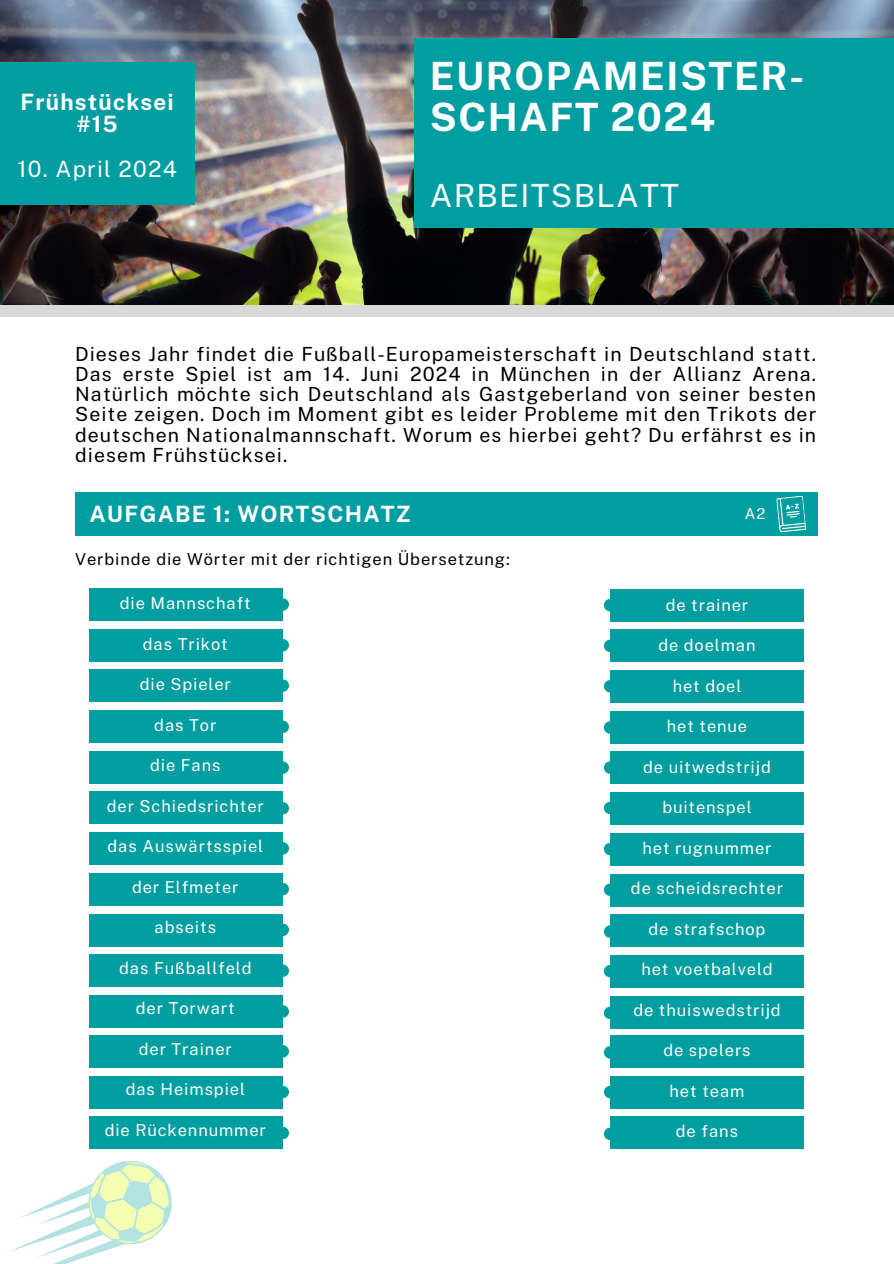
<style>
.page{position:relative;width:894px;height:1264px;background:#fff}
.page>*{position:absolute;margin:0;border:0;box-sizing:border-box;transform-origin:0 0}
.t1{font:700 39px/40.5px "Public Sans";letter-spacing:.04em;color:#fff}
.t2{font:31.95px "Public Sans";letter-spacing:.04em;color:#fff}
.t3{font:700 22.5px/22.5px "Public Sans";letter-spacing:.055em;color:#fff;text-align:center}
.t4{font:22.5px "Public Sans";letter-spacing:.055em;color:#fff}
.t5{font:19.5px/20.2px "Public Sans";letter-spacing:.055em;color:#000;text-align:justify}
.t6{font:16.5px "Public Sans";letter-spacing:.055em;color:#fff}
.t7{font:16.5px "Public Sans";letter-spacing:.055em;color:#000}
.t8{font:15px "Public Sans";color:#fff}
</style>
<div class="page">
<img style="left:0;top:0;width:893px;height:305px">
<div style="left:414px;top:38px;width:479px;height:190px;background:#009ea0"></div>
<div style="left:0;top:305px;width:893px;height:11px;background:#d9d9d9"></div>
<div style="left:0;top:62px;width:194px;height:142px;background:#009ea0"></div>
<div style="left:76px;top:492px;width:741px;height:43px;background:#009ea0"></div>
<svg style="left:776px;top:495px;width:30px;height:37px"></svg>
<div style="left:89px;top:913px;width:193px;height:33px;background:#009ea0"></div>
<div style="left:89px;top:995px;width:193px;height:32px;background:#009ea0"></div>
<div style="left:89px;top:588px;width:193px;height:32px;background:#009ea0"></div>
<div style="left:89px;top:629px;width:193px;height:32px;background:#009ea0"></div>
<div style="left:89px;top:669px;width:193px;height:33px;background:#009ea0"></div>
<div style="left:89px;top:710px;width:193px;height:32px;background:#009ea0"></div>
<div style="left:89px;top:751px;width:193px;height:32px;background:#009ea0"></div>
<div style="left:89px;top:791px;width:193px;height:33px;background:#009ea0"></div>
<div style="left:89px;top:832px;width:193px;height:32px;background:#009ea0"></div>
<div style="left:89px;top:873px;width:193px;height:32px;background:#009ea0"></div>
<div style="left:89px;top:954px;width:193px;height:32px;background:#009ea0"></div>
<div style="left:610px;top:914px;width:193px;height:32px;background:#009ea0"></div>
<div style="left:610px;top:995px;width:193px;height:33px;background:#009ea0"></div>
<div style="left:610px;top:589px;width:193px;height:32px;background:#009ea0"></div>
<div style="left:610px;top:629px;width:193px;height:33px;background:#009ea0"></div>
<div style="left:610px;top:670px;width:193px;height:32px;background:#009ea0"></div>
<div style="left:610px;top:711px;width:193px;height:32px;background:#009ea0"></div>
<div style="left:610px;top:751px;width:193px;height:33px;background:#009ea0"></div>
<div style="left:610px;top:792px;width:193px;height:32px;background:#009ea0"></div>
<div style="left:610px;top:833px;width:193px;height:32px;background:#009ea0"></div>
<div style="left:610px;top:873px;width:193px;height:33px;background:#009ea0"></div>
<div style="left:610px;top:955px;width:193px;height:32px;background:#009ea0"></div>
<div style="left:276px;top:598px;width:13px;height:12px;background:#009ea0;border-radius:50%"></div>
<div style="left:276px;top:1005px;width:13px;height:12px;background:#009ea0;border-radius:50%"></div>
<div style="left:276px;top:964px;width:13px;height:13px;background:#009ea0;border-radius:50%"></div>
<div style="left:276px;top:923px;width:13px;height:13px;background:#009ea0;border-radius:50%"></div>
<div style="left:276px;top:882px;width:13px;height:13px;background:#009ea0;border-radius:50%"></div>
<div style="left:276px;top:842px;width:13px;height:12px;background:#009ea0;border-radius:50%"></div>
<div style="left:276px;top:802px;width:13px;height:12px;background:#009ea0;border-radius:50%"></div>
<div style="left:276px;top:761px;width:13px;height:12px;background:#009ea0;border-radius:50%"></div>
<div style="left:276px;top:720px;width:13px;height:13px;background:#009ea0;border-radius:50%"></div>
<div style="left:276px;top:679px;width:13px;height:13px;background:#009ea0;border-radius:50%"></div>
<div style="left:276px;top:639px;width:13px;height:12px;background:#009ea0;border-radius:50%"></div>
<div style="left:603px;top:599px;width:13px;height:12px;background:#009ea0;border-radius:50%"></div>
<div style="left:603px;top:639px;width:13px;height:13px;background:#009ea0;border-radius:50%"></div>
<div style="left:603px;top:680px;width:13px;height:12px;background:#009ea0;border-radius:50%"></div>
<div style="left:603px;top:721px;width:13px;height:12px;background:#009ea0;border-radius:50%"></div>
<div style="left:603px;top:761px;width:13px;height:13px;background:#009ea0;border-radius:50%"></div>
<div style="left:603px;top:801px;width:13px;height:13px;background:#009ea0;border-radius:50%"></div>
<div style="left:603px;top:842px;width:13px;height:13px;background:#009ea0;border-radius:50%"></div>
<div style="left:603px;top:883px;width:13px;height:13px;background:#009ea0;border-radius:50%"></div>
<div style="left:603px;top:925px;width:13px;height:12px;background:#009ea0;border-radius:50%"></div>
<div style="left:603px;top:964px;width:13px;height:13px;background:#009ea0;border-radius:50%"></div>
<div style="left:603px;top:1006px;width:13px;height:13px;background:#009ea0;border-radius:50%"></div>
<div style="left:89px;top:1076px;width:193px;height:32px;background:#009ea0"></div>
<div style="left:89px;top:1035px;width:193px;height:32px;background:#009ea0"></div>
<div style="left:89px;top:1116px;width:193px;height:33px;background:#009ea0"></div>
<div style="left:276px;top:1126px;width:13px;height:13px;background:#009ea0;border-radius:50%"></div>
<div style="left:276px;top:1085px;width:13px;height:13px;background:#009ea0;border-radius:50%"></div>
<div style="left:276px;top:1045px;width:13px;height:12px;background:#009ea0;border-radius:50%"></div>
<div style="left:610px;top:1035px;width:193px;height:32px;background:#009ea0"></div>
<div style="left:610px;top:1116px;width:193px;height:33px;background:#009ea0"></div>
<div style="left:610px;top:1076px;width:193px;height:32px;background:#009ea0"></div>
<div style="left:603px;top:1046px;width:13px;height:12px;background:#009ea0;border-radius:50%"></div>
<div style="left:603px;top:1085px;width:13px;height:13px;background:#009ea0;border-radius:50%"></div>
<div style="left:603px;top:1127px;width:13px;height:13px;background:#009ea0;border-radius:50%"></div>
<svg style="left:11px;top:1161px;width:161px;height:102px"></svg>
<h2 class="t3" style="left:21px;top:90px;width:155px">Frühstücksei #15</h2>
<h6 class="t4" style="left:18px;top:156px;width:161px">10. April 2024</h6>
<h5 class="t1" style="left:429px;top:56px;width:376px">EUROPAMEISTER-<br>SCHAFT 2024</h5>
<h1 class="t2" style="left:429px;top:177px;width:251px">ARBEITSBLATT</h1>
<h4 class="t5" style="left:75px;top:343px;width:742px">Dieses Jahr findet die Fußball-Europameisterschaft in Deutschland statt.<br>Das erste Spiel ist am 14. Juni 2024 in München in der Allianz Arena.<br>Natürlich möchte sich Deutschland als Gastgeberland von seiner besten Seite zeigen. Doch im Moment gibt es leider Probleme mit den Trikots der deutschen Nationalmannschaft. Worum es hierbei geht? Du erfährst es in diesem Frühstücksei.</h4>
<p class="t3" style="left:89px;top:502px;width:323px">AUFGABE 1: WORTSCHATZ</p>
<p class="t8" style="left:744px;top:504px;width:22px">A2</p>
<h3 class="t7" style="left:75px;top:549px;width:436px">Verbinde die Wörter mit der richtigen Übersetzung:</h3>
<p class="t6" style="left:120px;top:593px;width:132px">die Mannschaft</p>
<p class="t6" style="left:143px;top:634px;width:86px">das Trikot</p>
<p class="t6" style="left:140px;top:674px;width:93px">die Spieler</p>
<p class="t6" style="left:154px;top:715px;width:64px">das Tor</p>
<p class="t6" style="left:150px;top:755px;width:72px">die Fans</p>
<p class="t6" style="left:107px;top:796px;width:158px">der Schiedsrichter</p>
<p class="t6" style="left:108px;top:836px;width:157px">das Auswärtsspiel</p>
<p class="t6" style="left:132px;top:877px;width:108px">der Elfmeter</p>
<p class="t6" style="left:154px;top:917px;width:63px">abseits</p>
<p class="t6" style="left:119px;top:958px;width:134px">das Fußballfeld</p>
<p class="t6" style="left:136px;top:998px;width:100px">der Torwart</p>
<p class="t6" style="left:139px;top:1039px;width:95px">der Trainer</p>
<p class="t6" style="left:126px;top:1079px;width:121px">das Heimspiel</p>
<p class="t6" style="left:105px;top:1120px;width:163px">die Rückennummer</p>
<p class="t6" style="left:665px;top:595px;width:84px">de trainer</p>
<p class="t6" style="left:658px;top:635px;width:99px">de doelman</p>
<p class="t6" style="left:672px;top:676px;width:70px">het doel</p>
<p class="t6" style="left:666px;top:716px;width:82px">het tenue</p>
<p class="t6" style="left:643px;top:757px;width:129px">de uitwedstrijd</p>
<p class="t6" style="left:662px;top:797px;width:91px">buitenspel</p>
<p class="t6" style="left:642px;top:838px;width:130px">het rugnummer</p>
<p class="t6" style="left:630px;top:878px;width:153px">de scheidsrechter</p>
<p class="t6" style="left:648px;top:919px;width:118px">de strafschop</p>
<p class="t6" style="left:641px;top:959px;width:133px">het voetbalveld</p>
<p class="t6" style="left:633px;top:1000px;width:149px">de thuiswedstrijd</p>
<p class="t6" style="left:663px;top:1040px;width:89px">de spelers</p>
<p class="t6" style="left:669px;top:1081px;width:76px">het team</p>
<p class="t6" style="left:675px;top:1121px;width:64px">de fans</p>
</div>
